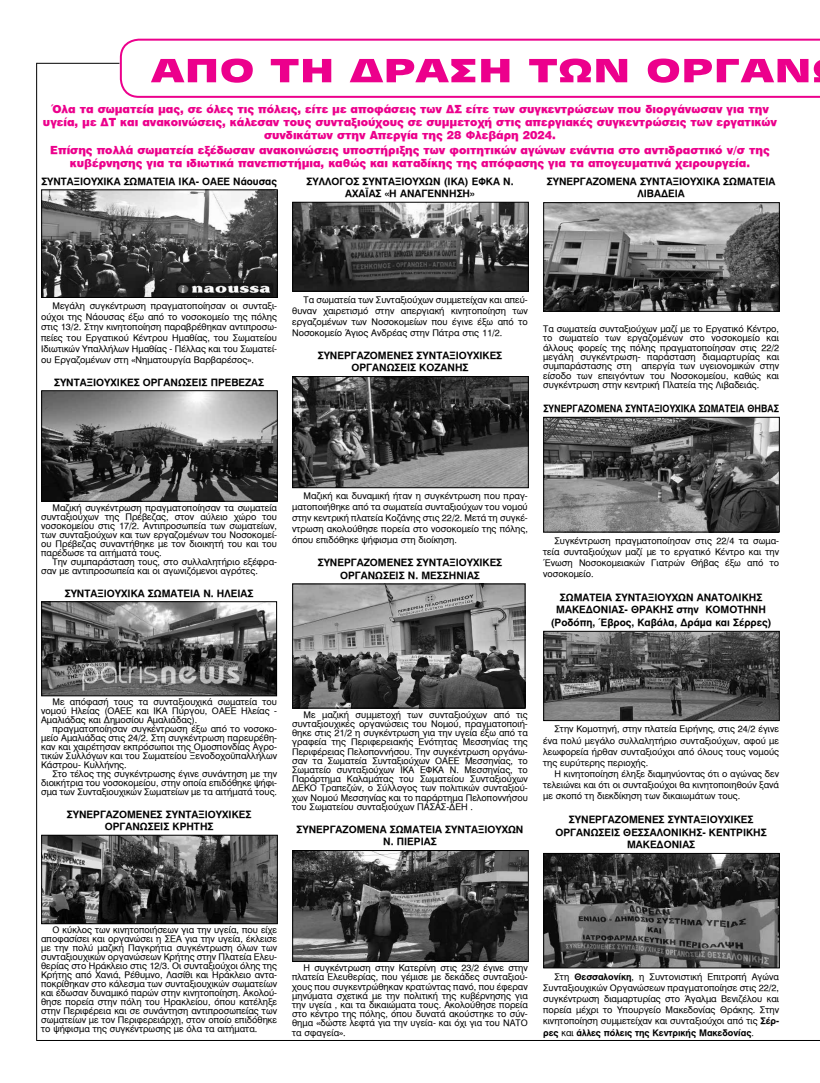
<style>
.page{position:relative;width:820px;height:1083px;background:#fff}
.page>*{position:absolute;margin:0;border:0;box-sizing:border-box;transform-origin:0 0}
.t1{font:900 35px "UB Antique Olive";color:#ec008c;scale:1.55 1}
.t2{font:900 11px/13.2px "UB Helvetica";color:#ec008c;text-align:center}
.t3{font:10px/12.4px "UB Helvetica Bold";color:#000;text-align:center}
.t4{font:10px "UB Helvetica Bold";color:#000;scale:.88 1}
.t5{font:9px/9px "UB Helvetica";color:#000;text-align:justify}
.t6{font:9px "UB Helvetica Bold";color:#000}
.s1{font-family:"UB Helvetica Bold"}
.s2{font-family:"UB Helvetica"}
</style>
<div class="page">
<svg style="left:120px;top:39px;width:699px;height:59px"></svg>
<hr style="left:37px;top:63px;width:82px;height:1px;background:#000">
<hr style="left:36px;top:63px;width:1px;height:977px;background:#000">
<hr style="left:36px;top:1040px;width:783px;height:1px;background:#000">
<img style="left:43px;top:191px;width:233px;height:105px">
<div style="left:41px;top:189px;width:237px;height:109px;border:1px solid #000"></div>
<img style="left:43px;top:392px;width:233px;height:108px">
<div style="left:41px;top:390px;width:237px;height:112px;border:1px solid #000"></div>
<img style="left:43px;top:603px;width:232px;height:91px">
<div style="left:41px;top:601px;width:236px;height:95px;border:1px solid #000"></div>
<img style="left:43px;top:837px;width:233px;height:85px">
<div style="left:41px;top:835px;width:237px;height:89px;border:1px solid #000"></div>
<img style="left:294px;top:204px;width:232px;height:86px">
<div style="left:292px;top:202px;width:236px;height:90px;border:1px solid #000"></div>
<img style="left:294px;top:378px;width:232px;height:108px">
<div style="left:292px;top:376px;width:236px;height:112px;border:1px solid #000"></div>
<img style="left:294px;top:585px;width:229px;height:121px">
<div style="left:292px;top:583px;width:233px;height:125px;border:1px solid #000"></div>
<img style="left:294px;top:852px;width:232px;height:108px">
<div style="left:292px;top:850px;width:236px;height:112px;border:1px solid #000"></div>
<img style="left:545px;top:204px;width:232px;height:106px">
<div style="left:543px;top:202px;width:236px;height:110px;border:1px solid #000"></div>
<img style="left:545px;top:419px;width:232px;height:111px">
<div style="left:543px;top:417px;width:236px;height:115px;border:1px solid #000"></div>
<img style="left:545px;top:633px;width:232px;height:86px">
<div style="left:543px;top:631px;width:236px;height:90px;border:1px solid #000"></div>
<img style="left:545px;top:855px;width:232px;height:111px">
<div style="left:543px;top:853px;width:236px;height:115px;border:1px solid #000"></div>
<h1 class="t1" style="left:151px;top:52px;width:427px">ΑΠΟ ΤΗ ΔΡΑΣΗ ΤΩΝ ΟΡΓΑΝ</h1>
<p class="t2" style="left:43px;top:102px;width:735px">Όλα τα σωματεία μας, σε όλες τις πόλεις, είτε με αποφάσεις των ΔΣ είτε των συγκεντρώσεων που διοργάνωσαν για την υγεία, με ΔΤ και ανακοινώσεις, κάλεσαν τους συνταξιούχους σε συμμετοχή στις απεργιακές συγκεντρώσεις των εργατικών συνδικάτων στην Απεργία της 28 Φλεβάρη 2024.</p>
<p class="t2" style="left:50px;top:143px;width:720px">Επίσης πολλά σωματεία εξέδωσαν ανακοινώσεις υποστήριξης των φοιτητικών αγώνων ενάντια στο αντιδραστικό ν/σ της κυβέρνησης για τα ιδιωτικά πανεπιστήμια, καθώς και καταδίκης της απόφασης για τα απογευματινά χειρουργεία.</p>
<p class="t3" style="left:41px;top:175px;width:237px">ΣΥΝΤΑΞΙΟΥΧΙΚΑ ΣΩΜΑΤΕΙΑ ΙΚΑ- ΟΑΕΕ Νάουσας</p>
<p class="t3" style="left:306px;top:175px;width:208px">ΣΥΛΛΟΓΟΣ ΣΥΝΤΑΞΙΟΥΧΩΝ (ΙΚΑ) ΕΦΚΑ Ν.<br>ΑΧΑΪΑΣ «Η ΑΝΑΓΕΝΝΗΣΗ»</p>
<p class="t3" style="left:546px;top:175px;width:230px">ΣΥΝΕΡΓΑΖΟΜΕΝΑ ΣΥΝΤΑΞΙΟΥΧΙΚΑ ΣΩΜΑΤΕΙΑ<br>ΛΙΒΑΔΕΙΑ</p>
<p class="t5" style="left:41px;top:300px;width:237px;line-height:10.8px;text-indent:11px">Μεγάλη συγκέντρωση πραγματοποίησαν οι συνταξι&shy;ούχοι της Νάουσας έξω από το νοσοκομείο της πόλης στις 13/2. Στην κινητοποίηση παραβρέθηκαν αντιπροσω&shy;πείες του Εργατικού Κέντρου Ημαθίας, του Σωματείου Ιδιωτικών Υπαλλήλων Ημαθίας - Πέλλας και του Σωματεί&shy;ου Εργαζομένων στη «Νηματουργία Βαρβαρέσος».</p>
<p class="t3" style="left:54px;top:376px;width:211px">ΣΥΝΤΑΞΙΟΥΧΙΚΕΣ ΟΡΓΑΝΩΣΕΙΣ ΠΡΕΒΕΖΑΣ</p>
<p class="t5" style="left:292px;top:294px;width:237px;line-height:11px;text-indent:11px">Τα σωματεία των Συνταξιούχων συμμετείχαν και απεύ&shy;θυναν χαιρετισμό στην απεργιακή κινητοποίηση των εργαζομένων των Νοσοκομείων που έγινε έξω από το Νοσοκομείο Άγιος Ανδρέας στην Πάτρα στις 11/2.</p>
<p class="t3" style="left:317px;top:349px;width:186px">ΣΥΝΕΡΓΑΖΟΜΕΝΕΣ ΣΥΝΤΑΞΙΟΥΧΙΚΕΣ<br>ΟΡΓΑΝΩΣΕΙΣ ΚΟΖΑΝΗΣ</p>
<p class="t5" style="left:543px;top:324px;width:237px;line-height:9.4px">Τα σωματεία συνταξιούχων μαζί με το Εργατικό Κέντρο, το σωματείο των εργαζομένων στο νοσοκομείο και άλλους φορείς της πόλης πραγματοποίησαν στις 22/2 μεγάλη συγκέντρωση- παράσταση διαμαρτυρίας και συμπαράστασης στη απεργία των υγειονομικών στην είσοδο των επειγόντων του Νοσοκομείου, καθώς και συγκέντρωση στην κεντρική Πλατεία της Λιβαδειάς.</p>
<p class="t4" style="left:543px;top:402px;width:269px">ΣΥΝΕΡΓΑΖΟΜΕΝΑ ΣΥΝΤΑΞΙΟΥΧΙΚΑ ΣΩΜΑΤΕΙΑ ΘΗΒΑΣ</p>
<p class="t5" style="left:41px;top:503px;width:237px;text-indent:11px">Μαζική συγκέντρωση πραγματοποίησαν τα σωματεία συνταξιούχων της Πρέβεζας, στον αύλειο χώρο του νοσοκομείου στις 17/2. Αντιπροσωπεία των σωματείων, των συνταξιούχων και των εργαζομένων του Νοσοκομεί&shy;ου Πρέβεζας συναντήθηκε με τον διοικητή του και του παρέδωσε τα αιτήματά τους.</p>
<p class="t5" style="left:41px;top:557px;width:237px;text-indent:11px">Την συμπαράσταση τους, στο συλλαλητήριο εξέφρα&shy;σαν με αντιπροσωπεία και οι αγωνιζόμενοι αγρότες.</p>
<p class="t3" style="left:65px;top:587px;width:190px">ΣΥΝΤΑΞΙΟΥΧΙΚΑ ΣΩΜΑΤΕΙΑ Ν. ΗΛΕΙΑΣ</p>
<p class="t5" style="left:292px;top:491px;width:237px;line-height:11px;text-indent:11px">Μαζική και δυναμική ήταν η συγκέντρωση που πραγ&shy;ματοποιήθηκε από τα σωματεία συνταξιούχων του νομού στην κεντρική πλατεία Κοζάνης στις 22/2. Μετά τη συγκέ&shy;ντρωση ακολούθησε πορεία στο νοσοκομείο της πόλης, όπου επιδόθηκε ψήφισμα στη διοίκηση.</p>
<p class="t3" style="left:317px;top:557px;width:186px">ΣΥΝΕΡΓΑΖΟΜΕΝΕΣ ΣΥΝΤΑΞΙΟΥΧΙΚΕΣ<br>ΟΡΓΑΝΩΣΕΙΣ Ν. ΜΕΣΣΗΝΙΑΣ</p>
<p class="t5" style="left:543px;top:535px;width:237px;line-height:11.2px;text-indent:11px">Συγκέντρωση πραγματοποίησαν στις 22/4 τα σωμα&shy;τεία συνταξιούχων μαζί με το εργατικό Κέντρο και την Ένωση Νοσοκομειακών Γιατρών Θήβας έξω από το νοσοκομείο.</p>
<p class="t3" style="left:550px;top:591px;width:222px">ΣΩΜΑΤΕΙΑ ΣΥΝΤΑΞΙΟΥΧΩΝ ΑΝΑΤΟΛΙΚΗΣ<br>ΜΑΚΕΔΟΝΙΑΣ- ΘΡΑΚΗΣ στην ΚΟΜΟΤΗΝΗ (Ροδόπη, Έβρος, Καβάλα, Δράμα και Σέρρες)</p>
<p class="t5" style="left:41px;top:698px;width:237px;text-indent:11px">Με απόφασή τους τα συνταξιουχικά σωματεία του νομού Ηλείας (ΟΑΕΕ και ΙΚΑ Πύργου, ΟΑΕΕ Ηλείας - Αμαλιάδας και Δημοσίου Αμαλιάδας).</p>
<p class="t5" style="left:41px;top:725px;width:237px;text-indent:11px">πραγματοποίησαν συγκέντρωση έξω από το νοσοκο&shy;μείο Αμαλιάδας στις 24/2. Στη συγκέντρωση παρευρέθη&shy;καν και χαιρέτησαν εκπρόσωποι της Ομοσπονδίας Αγρο&shy;τικών Συλλόγων και του Σωματείου Ξενοδοχοϋπαλλήλων Κάστρου- Κυλλήνης.</p>
<p class="t5" style="left:41px;top:770px;width:237px;text-indent:11px">Στο τέλος της συγκέντρωσης έγινε συνάντηση με την διοικήτρια του νοσοκομείου, στην οποία επιδόθηκε ψήφι&shy;σμα των Συνταξιουχικών Σωματείων με τα αιτήματά τους.</p>
<p class="t3" style="left:67px;top:808px;width:186px;line-height:12px">ΣΥΝΕΡΓΑΖΟΜΕΝΕΣ ΣΥΝΤΑΞΙΟΥΧΙΚΕΣ<br>ΟΡΓΑΝΩΣΕΙΣ ΚΡΗΤΗΣ</p>
<p class="t5" style="left:292px;top:710px;width:237px;text-indent:11px">Με μαζική συμμετοχή των συνταξιούχων από τις συνταξιουχικές οργανώσεις του Νομού, πραγματοποιή&shy;θηκε στις 21/2 η συγκέντρωση για την υγεία έξω από τα γραφεία της Περιφερειακής Ενότητας Μεσσηνίας της Περιφέρειας Πελοποννήσου. Την συγκέντρωση οργάνω&shy;σαν τα Σωματεία Συνταξιούχων ΟΑΕΕ Μεσσηνίας, το Σωματείο συνταξιούχων ΙΚΑ ΕΦΚΑ Ν. Μεσσηνίας, το Παράρτημα Καλαμάτας του Σωματείου Συνταξιούχων ΔΕΚΟ Τραπεζών, ο Σύλλογος των πολιτικών συνταξιού&shy;χων Νομού Μεσσηνίας και το παράρτημα Πελοποννήσου του Σωματείου συνταξιούχων ΠΑΣΑΣ-ΔΕΗ .</p>
<p class="t3" style="left:296px;top:823px;width:228px">ΣΥΝΕΡΓΑΖΟΜΕΝΑ ΣΩΜΑΤΕΙΑ ΣΥΝΤΑΞΙΟΥΧΩΝ<br>Ν. ΠΙΕΡΙΑΣ</p>
<p class="t5" style="left:543px;top:724px;width:237px;line-height:11.2px;text-indent:11px">Στην Κομοτηνή, στην πλατεία Ειρήνης, στις 24/2 έγινε ένα πολύ μεγάλο συλλαλητήριο συνταξιούχων, αφού με λεωφορεία ήρθαν συνταξιούχοι από όλους τους νομούς της ευρύτερης περιοχής.</p>
<p class="t5" style="left:543px;top:768px;width:237px;line-height:11.2px;text-indent:11px">Η κινητοποίηση έληξε διαμηνύοντας ότι ο αγώνας δεν τελειώνει και ότι οι συνταξιούχοι θα κινητοποιηθούν ξανά με σκοπό τη διεκδίκηση των δικαιωμάτων τους.</p>
<p class="t3" style="left:555px;top:813px;width:213px">ΣΥΝΕΡΓΑΖΟΜΕΝΕΣ ΣΥΝΤΑΞΙΟΥΧΙΚΕΣ<br>ΟΡΓΑΝΩΣΕΙΣ ΘΕΣΣΑΛΟΝΙΚΗΣ- ΚΕΝΤΡΙΚΗΣ<br>ΜΑΚΕΔΟΝΙΑΣ</p>
<p class="t5" style="left:41px;top:926px;width:237px;text-indent:11px">Ο κύκλος των κινητοποιήσεων για την υγεία, που είχε αποφασίσει και οργανώσει η ΣΕΑ για την υγεία, έκλεισε με την πολύ μαζική Παγκρήτια συγκέντρωση όλων των συνταξιουχικών οργανώσεων Κρήτης στην Πλατεία Ελευ&shy;θερίας στο Ηράκλειο στις 12/3. Οι συνταξιούχοι όλης της Κρήτης από Χανιά, Ρέθυμνο, Λασίθι και Ηράκλειο αντα&shy;ποκρίθηκαν στο κάλεσμα των συνταξιουχικών σωματείων και έδωσαν δυναμικό παρών στην κινητοποίηση. Ακολού&shy;θησε πορεία στην πόλη του Ηρακλείου, όπου κατέληξε στην Περιφέρεια και σε συνάντηση αντιπροσωπείας των σωματείων με τον Περιφερειάρχη, στον οποίο επιδόθηκε το ψήφισμα της συγκέντρωσης με όλα τα αιτήματα.</p>
<p class="t5" style="left:292px;top:963px;width:237px;text-indent:11px">Η συγκέντρωση στην Κατερίνη στις 23/2 έγινε στην πλατεία Ελευθερίας, που γέμισε με δεκάδες συνταξιού&shy;χους που συγκεντρώθηκαν κρατώντας πανό, που έφεραν μηνύματα σχετικά με την πολιτική της κυβέρνησης για την υγεία , και τα δικαιώματα τους. Ακολούθησε πορεία στο κέντρο της πόλης, όπου δυνατά ακούστηκε το σύν&shy;θημα «δώστε λεφτά για την υγεία- και όχι για του ΝΑΤΟ τα σφαγεία».</p>
<p class="t5" style="left:543px;top:971px;width:237px;line-height:11.2px;text-indent:11px">Στη <span class="s1">Θεσσαλονίκη</span>, η Συντονιστική Επιτροπή Αγώνα Συνταξιουχικών Οργανώσεων πραγματοποίησε στις 22/2, συγκέντρωση διαμαρτυρίας στο Άγαλμα Βενιζέλου και πορεία μέχρι το Υπουργείο Μακεδονίας Θράκης. Στην κινητοποίηση συμμετείχαν και συνταξιούχοι από τις <span class="s1">Σέρ-</span></p>
<p class="t6" style="left:543px;top:1027px;width:212px">ρες <span class="s2">και</span> άλλες πόλεις της Κεντρικής Μακεδονίας<span class="s2">.</span></p>
</div>
